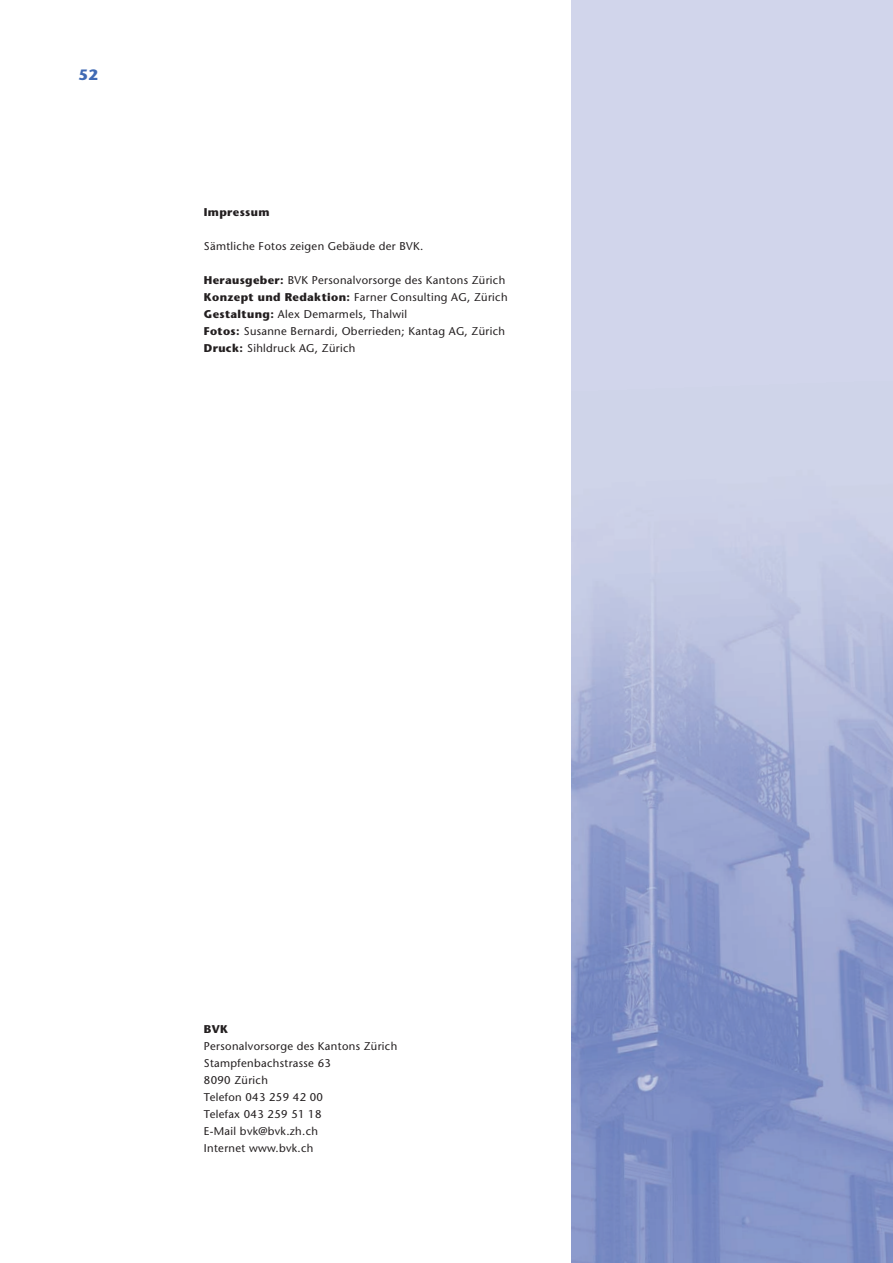
<style>
.page{position:relative;width:893px;height:1263px;background:#fff}
.page>*{position:absolute;margin:0;border:0;box-sizing:border-box;transform-origin:0 0}
.t1{font:700 15px "Stone Sans";color:#406ab4}
.t2{font:11.25px/17px "Stone Sans";letter-spacing:.03em;color:#231f20}
.t3{font:700 11.25px "Stone Sans";letter-spacing:.03em;color:#231f20}
.s1{font-weight:700}
</style>
<div class="page">
<div style="left:572px;top:0;width:321px;height:1263px;background:#d1d5eb"></div>
<img style="left:572px;top:520px;width:321px;height:743px">
<p class="t1" style="left:78px;top:69px;width:21px">52</p>
<p class="t3" style="left:204px;top:208px;width:67px">Impressum</p>
<p class="t2" style="left:204px;top:239px;width:221px">Sämtliche Fotos zeigen Gebäude der BVK.</p>
<p class="t2" style="left:204px;top:273px;width:305px"><span class="s1">Herausgeber:</span> BVK Personalvorsorge des Kantons Zürich <span class="s1">Konzept und Redaktion:</span> Farner Consulting AG, Zürich <span class="s1">Gestaltung:</span> Alex Demarmels, Thalwil<br><span class="s1">Fotos:</span> Susanne Bernardi, Oberrieden; Kantag AG, Zürich <span class="s1">Druck:</span> Sihldruck AG, Zürich</p>
<p class="t2" style="left:204px;top:1021px;width:195px"><span class="s1">BVK<br></span>Personalvorsorge des Kantons Zürich<br>Stampfenbachstrasse 63<br>8090 Zürich<br>Telefon 043 259 42 00<br>Telefax 043 259 51 18<br>E-Mail bvk@bvk.zh.ch<br>Internet www.bvk.ch</p>
</div>
